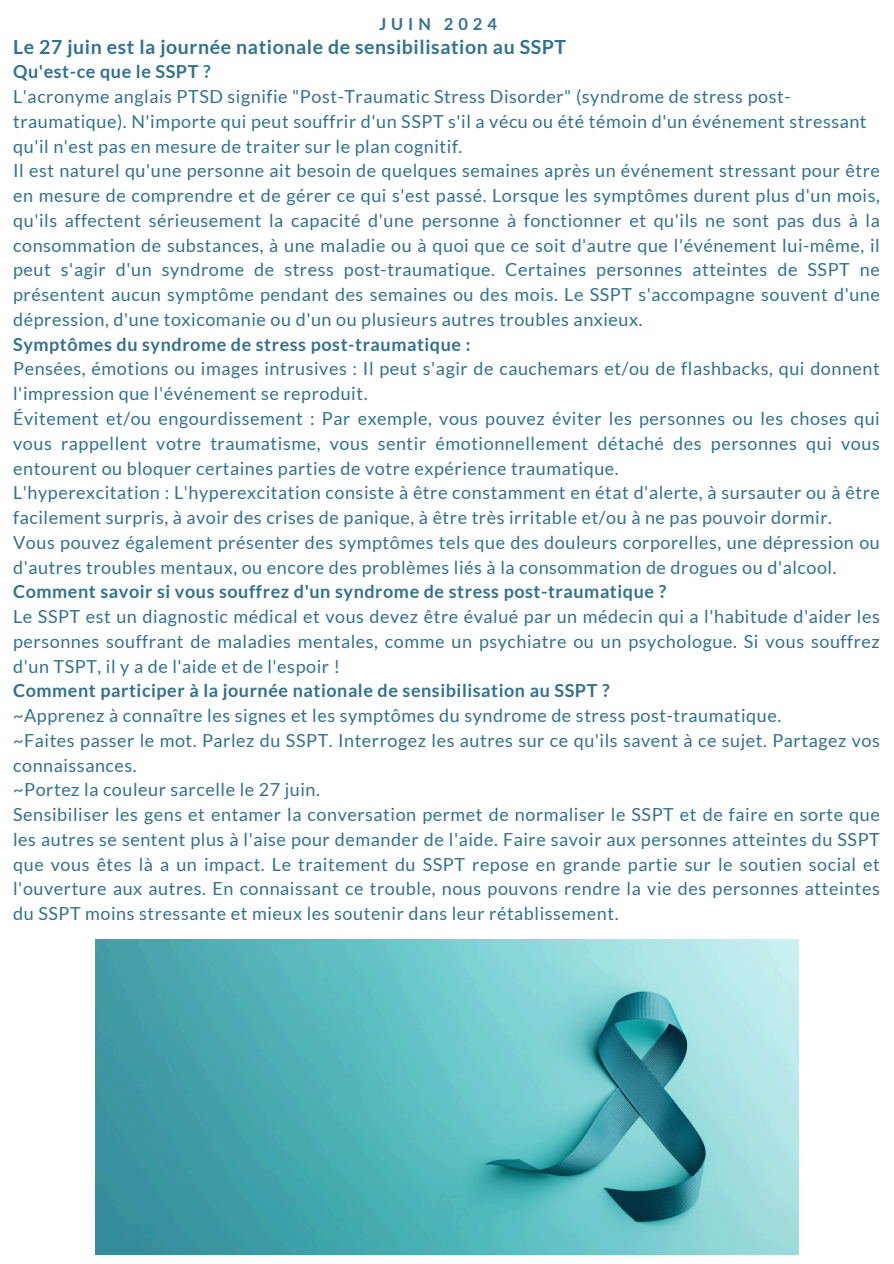
<style>
.page{position:relative;width:894px;height:1264px;background:#fff}
.page>*{position:absolute;margin:0;border:0;box-sizing:border-box;transform-origin:0 0}
.t1{font:700 19.5px "Lato";letter-spacing:.03em;color:#32718f}
.t2{font:18px/24.8px "Lato";letter-spacing:.03em;color:#32718f}
.t3{font:700 18px "Lato";letter-spacing:.03em;color:#32718f}
.t4{font:700 16.5px "Lato";letter-spacing:.3em;color:#32718f}
</style>
<div class="page">
<img style="left:95px;top:939px;width:703px;height:315px">
<p class="t4" style="left:379px;top:14px;width:119px">JUIN 2024</p>
<h1 class="t1" style="left:13px;top:34px;width:554px">Le 27 juin est la journée nationale de sensibilisation au SSPT</h1>
<p class="t3" style="left:13px;top:61px;width:199px">Qu'est-ce que le SSPT ?</p>
<p class="t2" style="left:13px;top:84px;width:854px">L'acronyme anglais PTSD signifie "Post-Traumatic Stress Disorder" (syndrome de stress post&shy;traumatique). N'importe qui peut souffrir d'un SSPT s'il a vécu ou été témoin d'un événement stressant qu'il n'est pas en mesure de traiter sur le plan cognitif.</p>
<p class="t2" style="left:13px;top:158px;width:868px;text-align:justify">Il est naturel qu'une personne ait besoin de quelques semaines après un événement stressant pour être en mesure de comprendre et de gérer ce qui s'est passé. Lorsque les symptômes durent plus d'un mois, qu'ils affectent sérieusement la capacité d'une personne à fonctionner et qu'ils ne sont pas dus à la consommation de substances, à une maladie ou à quoi que ce soit d'autre que l'événement lui-même, il peut s'agir d'un syndrome de stress post-traumatique. Certaines personnes atteintes de SSPT ne présentent aucun symptôme pendant des semaines ou des mois. Le SSPT s'accompagne souvent d'une dépression, d'une toxicomanie ou d'un ou plusieurs autres troubles anxieux.</p>
<p class="t3" style="left:13px;top:333px;width:458px">Symptômes du syndrome de stress post-traumatique :</p>
<p class="t2" style="left:13px;top:356px;width:868px">Pensées, émotions ou images intrusives : Il peut s'agir de cauchemars et/ou de flashbacks, qui donnent l'impression que l'événement se reproduit.</p>
<p class="t2" style="left:13px;top:405px;width:868px;text-align:justify">Évitement et/ou engourdissement : Par exemple, vous pouvez éviter les personnes ou les choses qui vous rappellent votre traumatisme, vous sentir émotionnellement détaché des personnes qui vous entourent ou bloquer certaines parties de votre expérience traumatique.</p>
<p class="t2" style="left:13px;top:480px;width:868px">L'hyperexcitation : L'hyperexcitation consiste à être constamment en état d'alerte, à sursauter ou à être facilement surpris, à avoir des crises de panique, à être très irritable et/ou à ne pas pouvoir dormir.</p>
<p class="t2" style="left:13px;top:529px;width:868px">Vous pouvez également présenter des symptômes tels que des douleurs corporelles, une dépression ou d'autres troubles mentaux, ou encore des problèmes liés à la consommation de drogues ou d'alcool.</p>
<p class="t3" style="left:13px;top:580px;width:654px">Comment savoir si vous souffrez d'un syndrome de stress post-traumatique ?</p>
<p class="t2" style="left:13px;top:603px;width:868px;text-align:justify">Le SSPT est un diagnostic médical et vous devez être évalué par un médecin qui a l'habitude d'aider les personnes souffrant de maladies mentales, comme un psychiatre ou un psychologue. Si vous souffrez d'un TSPT, il y a de l'aide et de l'espoir !</p>
<p class="t3" style="left:13px;top:679px;width:597px">Comment participer à la journée nationale de sensibilisation au SSPT ?</p>
<p class="t2" style="left:13px;top:702px;width:769px">~Apprenez à connaître les signes et les symptômes du syndrome de stress post-traumatique.</p>
<p class="t2" style="left:13px;top:727px;width:868px">~Faites passer le mot. Parlez du SSPT. Interrogez les autres sur ce qu'ils savent à ce sujet. Partagez vos connaissances.</p>
<p class="t2" style="left:13px;top:777px;width:308px">~Portez la couleur sarcelle le 27 juin.</p>
<p class="t2" style="left:13px;top:801px;width:868px;text-align:justify">Sensibiliser les gens et entamer la conversation permet de normaliser le SSPT et de faire en sorte que les autres se sentent plus à l'aise pour demander de l'aide. Faire savoir aux personnes atteintes du SSPT que vous êtes là a un impact. Le traitement du SSPT repose en grande partie sur le soutien social et l'ouverture aux autres. En connaissant ce trouble, nous pouvons rendre la vie des personnes atteintes du SSPT moins stressante et mieux les soutenir dans leur rétablissement.</p>
</div>
